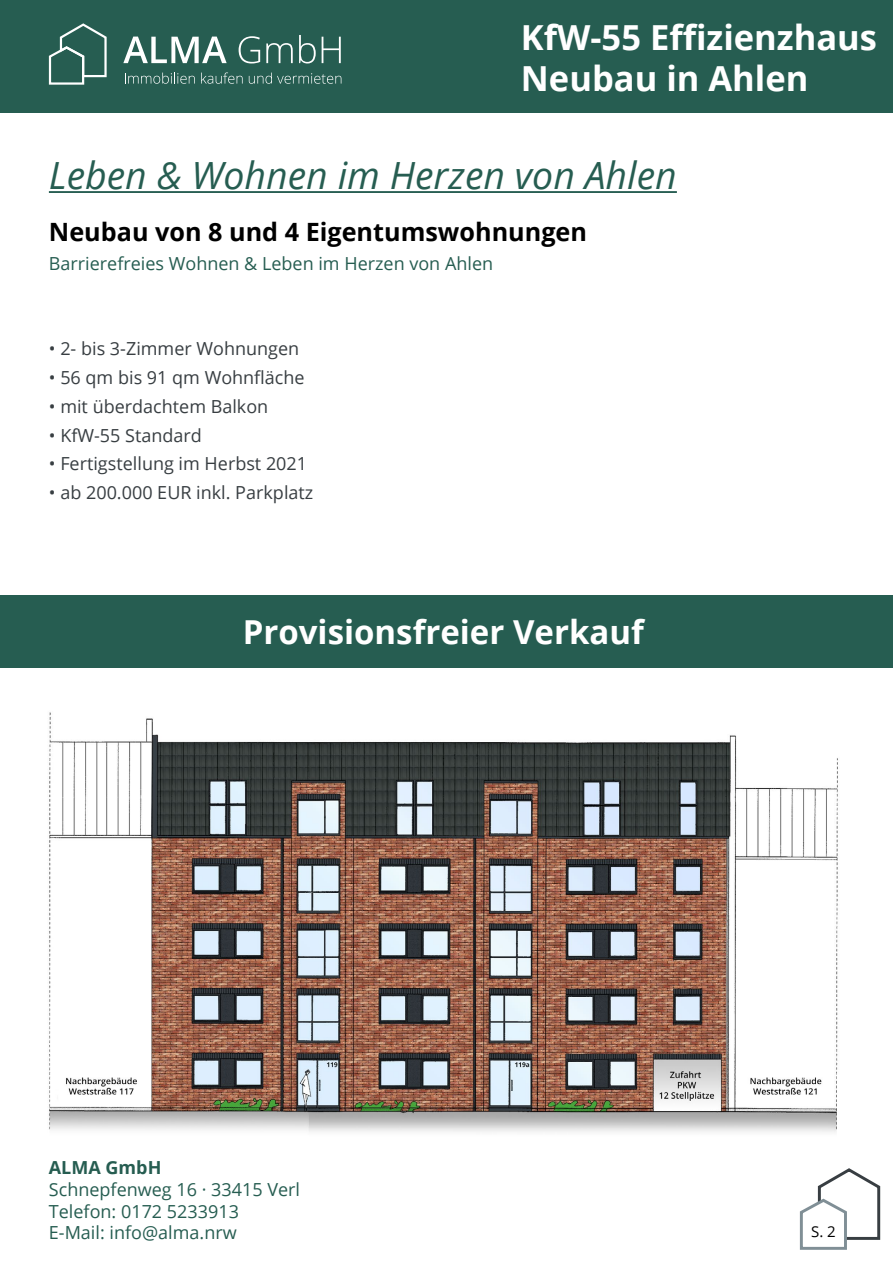
<style>
.page{position:relative;width:893px;height:1263px;background:#fff}
.page>*{position:absolute;margin:0;border:0;box-sizing:border-box;transform-origin:0 0}
.t1{font:italic 37.5px "Open Sans";color:#265d51}
.t2{font:700 34.5px/41.4px "Open Sans";color:#fff}
.t3{font:700 33px "Open Sans";color:#fff}
.t4{font:700 25.2px "Open Sans";color:#000}
.t5{font:18px "Open Sans";color:#383e42}
.t6{font:18px/21.6px "Open Sans";color:#265d51}
.t7{font:700 18px "Open Sans";color:#265d51}
.t8{font:15px "Open Sans";color:#000}
</style>
<div class="page">
<div style="left:0;top:0;width:893px;height:113px;background:#265d51"></div>
<svg style="left:123px;top:37px;width:104px;height:26px"></svg>
<svg style="left:239px;top:36px;width:21px;height:27px"></svg>
<svg style="left:266px;top:43px;width:27px;height:20px"></svg>
<svg style="left:299px;top:35px;width:17px;height:28px"></svg>
<svg style="left:322px;top:37px;width:19px;height:26px"></svg>
<svg style="left:125px;top:73px;width:70px;height:11px"></svg>
<svg style="left:201px;top:72px;width:42px;height:12px"></svg>
<svg style="left:249px;top:73px;width:92px;height:11px"></svg>
<svg style="left:49px;top:23px;width:58px;height:62px"></svg>
<svg style="left:800px;top:1168px;width:80px;height:82px"></svg>
<hr style="left:49px;top:191px;width:628px;height:2px;background:#265d51">
<img style="left:49px;top:712px;width:789px;height:420px">
<div style="left:0;top:595px;width:893px;height:73px;background:#265d51"></div>
<h2 class="t2" style="left:521px;top:16px;width:358px">KfW-55 Effizienzhaus<br>Neubau in Ahlen</h2>
<h1 class="t1" style="left:49px;top:150px;width:629px">Leben &amp; Wohnen im Herzen von Ahlen</h1>
<h3 class="t4" style="left:49px;top:214px;width:540px">Neubau von 8 und 4 Eigentumswohnungen</h3>
<p class="t6" style="left:49px;top:252px;width:446px">Barrierefreies Wohnen &amp; Leben im Herzen von Ahlen</p>
<p class="t5" style="left:49px;top:336px;width:252px">• 2- bis 3-Zimmer Wohnungen</p>
<p class="t5" style="left:49px;top:365px;width:257px">• 56 qm bis 91 qm Wohnfläche</p>
<p class="t5" style="left:49px;top:394px;width:221px">• mit überdachtem Balkon</p>
<p class="t5" style="left:49px;top:423px;width:155px">• KfW-55 Standard</p>
<p class="t5" style="left:49px;top:451px;width:260px">• Fertigstellung im Herbst 2021</p>
<p class="t5" style="left:49px;top:480px;width:266px">• ab 200.000 EUR inkl. Parkplatz</p>
<h3 class="t3" style="left:243px;top:609px;width:403px">Provisionsfreier Verkauf</h3>
<p class="t7" style="left:49px;top:1155px;width:114px">ALMA GmbH</p>
<p class="t6" style="left:49px;top:1178px;width:253px">Schnepfenweg 16 · 33415 Verl<br>Telefon: 0172 5233913<br>E-Mail: info@alma.nrw</p>
<p class="t8" style="left:811px;top:1221px;width:26px">S. 2</p>
</div>
